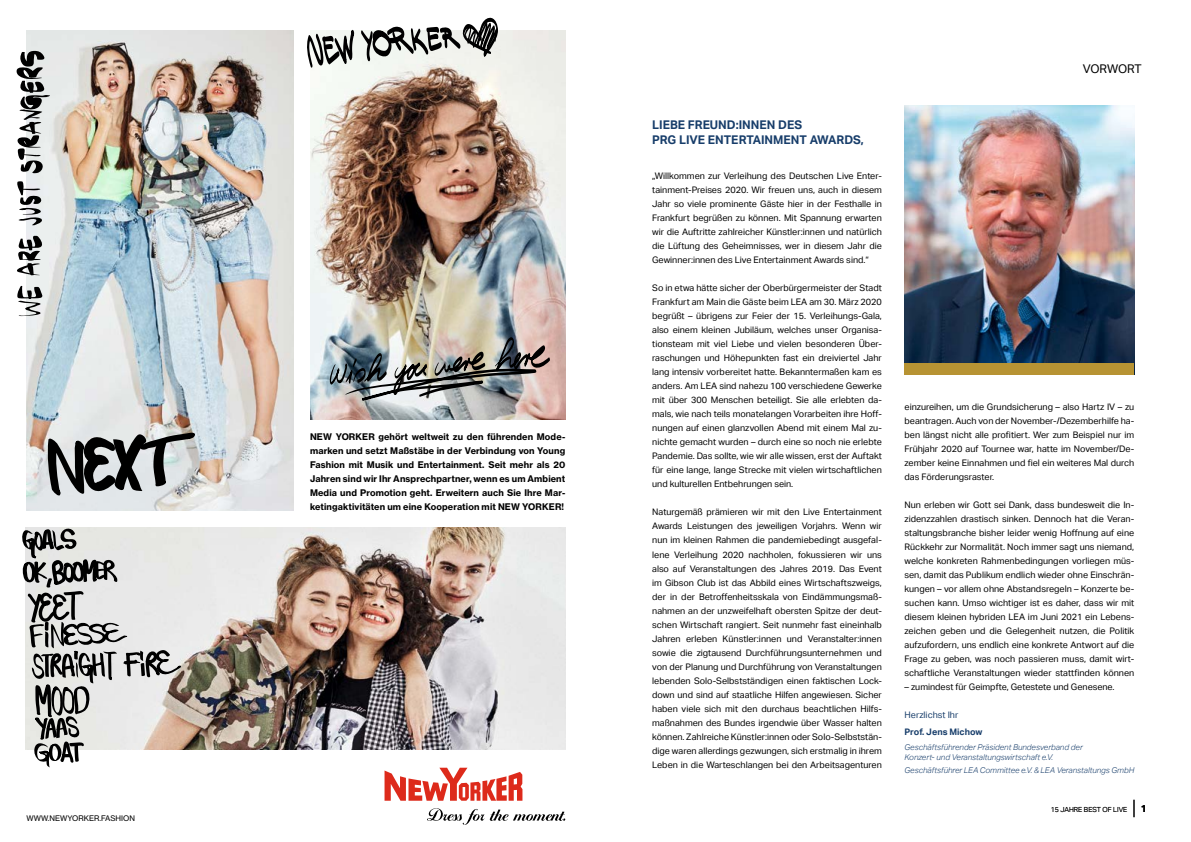
<style>
.page{position:relative;width:1191px;height:842px;background:#fff}
.page>*{position:absolute;margin:0;border:0;box-sizing:border-box;transform-origin:0 0}
.t1{font:700 12px/15px "Aktiv Grotesk";color:#173d6a}
.t2{font:12px "Aktiv Grotesk";letter-spacing:-.01em;color:#000}
.t3{font:700 10px "Aktiv Grotesk";color:#000}
.t4{font:9px/14px "Aktiv Grotesk";color:#000;text-align:justify}
.t5{font:9px/14px "N Haas Grotesk TX Pro 75 Bd";letter-spacing:.015em;color:#000;text-align:justify}
.t6{font:700 9px "Aktiv Grotesk";color:#173d6a}
.t7{font:9px "Aktiv Grotesk";color:#173d6a}
.t8{font:italic 300 8px/10px "Aktiv Grotesk";color:#173d6a}
.t9{font:7.6px "N Haas Grotesk TX Pro 55 Rg";color:#000}
.t10{font:300 7px "Aktiv Grotesk";color:#000}
</style>
<div class="page">
<svg style="left:384px;top:768px;width:138px;height:33px"></svg>
<svg style="left:427px;top:808px;width:138px;height:17px"></svg>
<img style="left:26px;top:30px;width:268px;height:481px">
<img style="left:310px;top:30px;width:255px;height:390px">
<img style="left:181px;top:528px;width:384px;height:222px">
<svg style="left:17px;top:286px;width:26px;height:30px"></svg>
<svg style="left:17px;top:236px;width:27px;height:39px"></svg>
<svg style="left:17px;top:181px;width:26px;height:44px"></svg>
<svg style="left:16px;top:51px;width:35px;height:123px"></svg>
<svg style="left:22px;top:527px;width:159px;height:241px;background:#c0bfbd"></svg>
<svg style="left:307px;top:29px;width:47px;height:39px"></svg>
<svg style="left:361px;top:17px;width:137px;height:45px"></svg>
<img style="left:329px;top:336px;width:221px;height:65px">
<svg style="left:47px;top:432px;width:149px;height:66px;background:#898c8d"></svg>
<svg style="left:1133px;top:800px;width:1px;height:17px"></svg>
<img style="left:904px;top:106px;width:230px;height:257px">
<div style="left:904px;top:363px;width:230px;height:12px;background:#b79333"></div>
<p class="t9" style="left:26px;top:814px;width:110px">WWW.NEWYORKER.FASHION</p>
<p class="t5" style="left:310px;top:430px;width:257px">NEW YORKER gehört weltweit zu den führenden Mode&shy;marken und setzt Maßstäbe in der Verbindung von Young Fashion mit Musik und Entertainment. Seit mehr als 20<br>Jahren sind wir Ihr Ansprechpartner, wenn es um Ambient Media und Promotion geht. Erweitern auch Sie Ihre Mar&shy;ketingaktivitäten um eine Kooperation mit NEW YORKER!</p>
<h1 class="t1" style="left:652px;top:117px;width:213px">LIEBE FREUND:INNEN DES<br>PRG LIVE ENTERTAINMENT AWARDS,</h1>
<p class="t4" style="left:652px;top:169px;width:231px">„Willkommen zur Verleihung des Deutschen Live Enter&shy;tainment-Preises 2020. Wir freuen uns, auch in diesem Jahr so viele prominente Gäste hier in der Festhalle in Frankfurt begrüßen zu können. Mit Spannung erwarten wir die Auftritte zahlreicher Künstler:innen und natürlich die Lüftung des Geheimnisses, wer in diesem Jahr die Gewinner:innen des Live Entertainment Awards sind.“</p>
<p class="t4" style="left:652px;top:281px;width:231px">So in etwa hätte sicher der Oberbürgermeister der Stadt Frankfurt am Main die Gäste beim LEA am 30. März 2020 begrüßt – übrigens zur Feier der 15. Verleihungs-Gala, also einem kleinen Jubiläum, welches unser Organisa&shy;tionsteam mit viel Liebe und vielen besonderen Über&shy;raschungen und Höhepunkten fast ein dreiviertel Jahr lang intensiv vorbereitet hatte. Bekanntermaßen kam es anders. Am LEA sind nahezu 100 verschiedene Gewerke mit über 300 Menschen beteiligt. Sie alle erlebten da&shy;mals, wie nach teils monatelangen Vorarbeiten ihre Hoff&shy;nungen auf einen glanzvollen Abend mit einem Mal zu&shy;nichte gemacht wurden – durch eine so noch nie erlebte Pandemie. Das sollte, wie wir alle wissen, erst der Auftakt für eine lange, lange Strecke mit vielen wirtschaftlichen und kulturellen Entbehrungen sein.</p>
<p class="t4" style="left:652px;top:505px;width:231px">Naturgemäß prämieren wir mit den Live Entertainment Awards Leistungen des jeweiligen Vorjahrs. Wenn wir nun im kleinen Rahmen die pandemiebedingt ausgefal&shy;lene Verleihung 2020 nachholen, fokussieren wir uns also auf Veranstaltungen des Jahres 2019. Das Event im Gibson Club ist das Abbild eines Wirtschaftszweigs, der in der Betroffenheitsskala von Eindämmungsmaß&shy;nahmen an der unzweifelhaft obersten Spitze der deut&shy;schen Wirtschaft rangiert. Seit nunmehr fast eineinhalb Jahren erleben Künstler:innen und Veranstalter:innen sowie die zigtausend Durchführungsunternehmen und von der Planung und Durchführung von Veranstaltungen lebenden Solo-Selbstständigen einen faktischen Lock&shy;down und sind auf staatliche Hilfen angewiesen. Sicher haben viele sich mit den durchaus beachtlichen Hilfs&shy;maßnahmen des Bundes irgendwie über Wasser halten können. Zahlreiche Künstler:innen oder Solo-Selbststän&shy;dige waren allerdings gezwungen, sich erstmalig in ihrem Leben in die Warteschlangen bei den Arbeitsagenturen</p>
<h1 class="t2" style="left:1082px;top:62px;width:61px">VORWORT</h1>
<p class="t4" style="left:904px;top:400px;width:231px">einzureihen, um die Grundsicherung – also Hartz IV – zu beantragen. Auch von der November-/Dezemberhilfe ha&shy;ben längst nicht alle profitiert. Wer zum Beispiel nur im Frühjahr 2020 auf Tournee war, hatte im November/De&shy;zember keine Einnahmen und fiel ein weiteres Mal durch das Förderungsraster.</p>
<p class="t4" style="left:904px;top:498px;width:231px">Nun erleben wir Gott sei Dank, dass bundesweit die In&shy;zidenzzahlen drastisch sinken. Dennoch hat die Veran&shy;staltungsbranche bisher leider wenig Hoffnung auf eine Rückkehr zur Normalität. Noch immer sagt uns niemand, welche konkreten Rahmenbedingungen vorliegen müs&shy;sen, damit das Publikum endlich wieder ohne Einschrän&shy;kungen – vor allem ohne Abstandsregeln – Konzerte be&shy;suchen kann. Umso wichtiger ist es daher, dass wir mit diesem kleinen hybriden LEA im Juni 2021 ein Lebens&shy;zeichen geben und die Gelegenheit nutzen, die Politik aufzufordern, uns endlich eine konkrete Antwort auf die Frage zu geben, was noch passieren muss, damit wirt&shy;schaftliche Veranstaltungen wieder stattfinden können</p>
<p class="t4" style="left:904px;top:680px;width:211px">– zumindest für Geimpfte, Getestete und Genesene.</p>
<p class="t7" style="left:904px;top:710px;width:55px">Herzlichst Ihr</p>
<p class="t6" style="left:904px;top:726px;width:79px">Prof. Jens Michow</p>
<p class="t8" style="left:904px;top:742px;width:180px">Geschäftsführender Präsident Bundesverband der<br>Konzert- und Veranstaltungswirtschaft e.V.</p>
<p class="t8" style="left:904px;top:765px;width:231px">Geschäftsführer LEA Committee e.V. &amp; LEA Veranstaltungs GmbH</p>
<p class="t10" style="left:1050px;top:805px;width:78px">15 JAHRE BEST OF LIVE</p>
<p class="t3" style="left:1140px;top:803px;width:7px">1</p>
</div>
